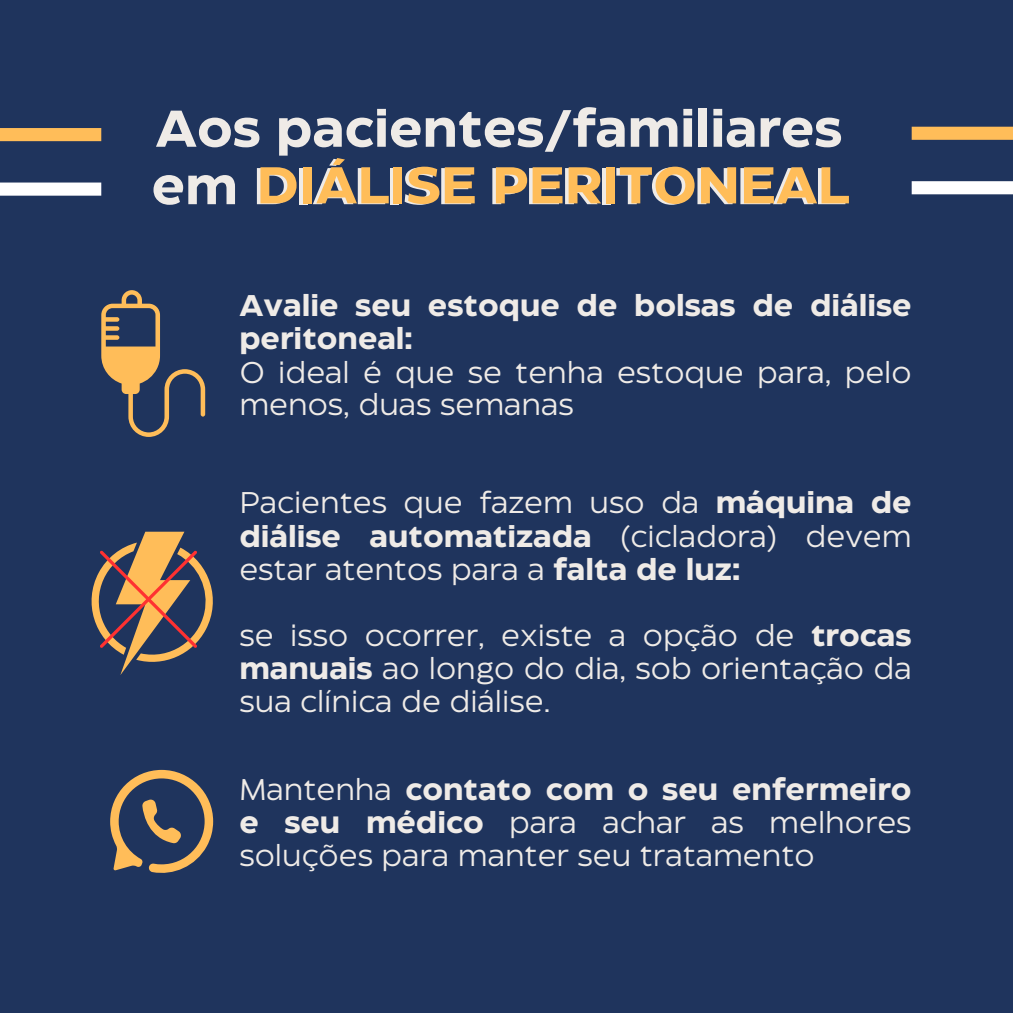
<style>
.page{position:relative;width:1013px;height:1013px;background:#fff}
.page>*{position:absolute;margin:0;border:0;box-sizing:border-box;transform-origin:0 0}
.t1{font:700 51.62px/57.4px "Eastman Roman";color:#efebe7}
.t2{font:29.88px/33.2px "Eastman Roman";color:#efebe7;text-align:justify}
.t3{font:700 29.88px/33.2px "Eastman Roman";color:#efebe7}
.s1{font-weight:700}
</style>
<div class="page">
<div style="left:0;top:0;width:1012px;height:1012px;background:#1f345d"></div>
<div style="left:0;top:128px;width:101px;height:13px;background:#ffbd59"></div>
<div style="left:0;top:182px;width:101px;height:14px;background:#fff"></div>
<div style="left:911px;top:127px;width:101px;height:13px;background:#ffbd59"></div>
<div style="left:911px;top:181px;width:101px;height:13px;background:#fff"></div>
<svg style="left:101px;top:290px;width:104px;height:147px"></svg>
<svg style="left:91px;top:531px;width:122px;height:144px"></svg>
<svg style="left:110px;top:770px;width:103px;height:103px"></svg>
<p class="t1" style="left:152px;top:104px;width:696px">Aos pacientes/familiares em DIÁLISE PERITONEAL</p>
<h2 class="t3" style="left:239px;top:291px;width:674px">Avalie seu estoque de bolsas de diálise peritoneal:</h2>
<h1 class="t2" style="left:239px;top:358px;width:674px;line-height:32.4px">O ideal é que se tenha estoque para, pelo menos, duas semanas</h1>
<p class="t2" style="left:239px;top:488px;width:674px">Pacientes que fazem uso da <span class="s1">máquina de diálise automatizada</span> (cicladora) devem estar atentos para a <span class="s1">falta de luz:</span></p>
<p class="t2" style="left:239px;top:620px;width:673px">se isso ocorrer, existe a opção de <span class="s1">trocas manuais</span> ao longo do dia, sob orientação da sua clínica de diálise.</p>
<p class="t2" style="left:239px;top:775px;width:673px;line-height:32.8px">Mantenha <span class="s1">contato com o seu enfermeiro e seu médico</span> para achar as melhores soluções para manter seu tratamento</p>
</div>
